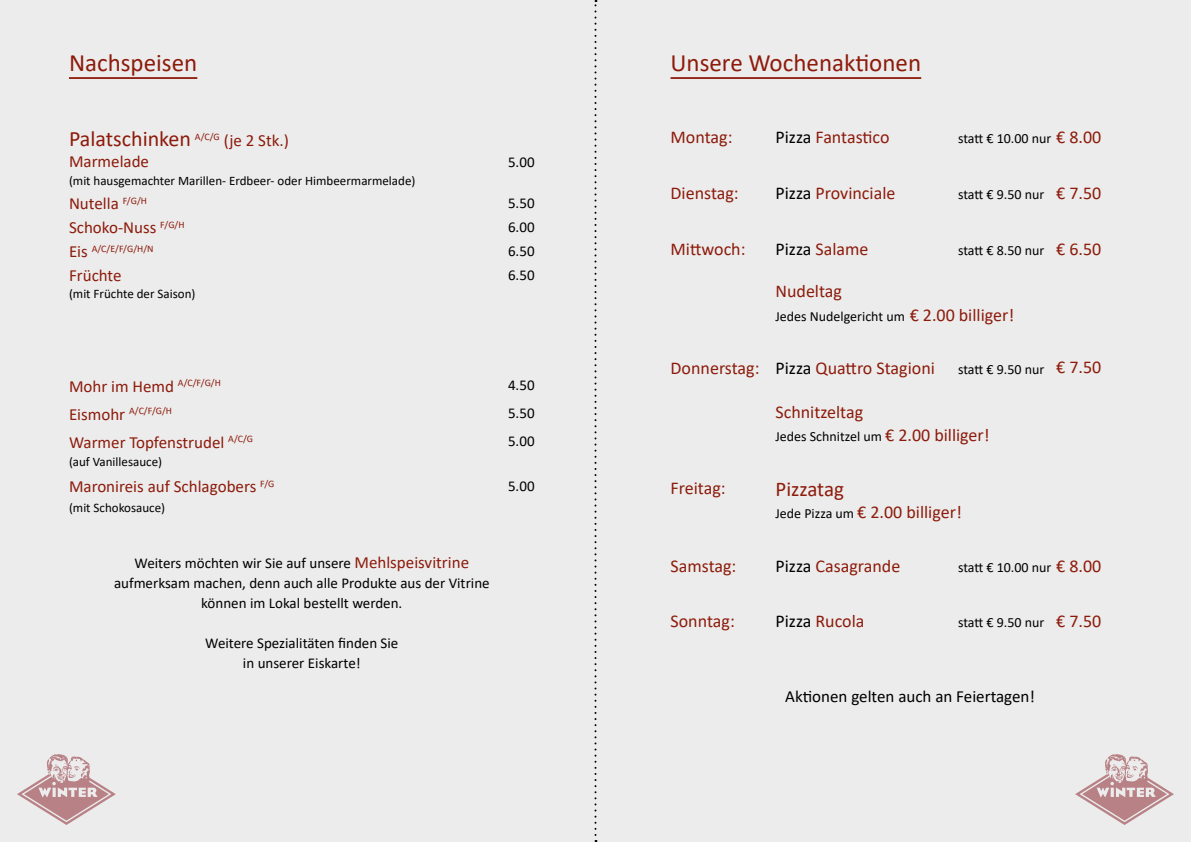
<style>
.page{position:relative;width:1191px;height:842px;background:#ececec}
.page>*{position:absolute;margin:0;border:0;box-sizing:border-box;transform-origin:0 0}
.t1{font:25px "Calibri";color:#8d1b0b}
.t2{font:22px "Calibri";color:#8d1b0b}
.t3{font:21px "Calibri";color:#8d1b0b}
.t4{font:18px "Calibri";color:#8d1b0b}
.t5{font:17px/24px "Calibri";color:#8d1b0b}
.t6{font:17px "Calibri";color:#000}
.t7{font:15px/20px "Calibri";color:#000;text-align:center}
.t8{font:14px "Calibri";color:#000}
.t9{font:13px "Calibri";color:#000}
.t10{font:9.9px "Calibri";color:#8d1b0b}
.s1{font-size:17px}
.s2{font-size:17px;color:#8d1b0b}
.s3{color:#000}
.s4{font-size:18px;color:#8d1b0b}
.s5{font-size:14px;color:#000}
</style>
<div class="page">
<svg style="left:17px;top:754px;width:99px;height:71px"></svg>
<svg style="left:1075px;top:754px;width:99px;height:71px"></svg>
<svg style="left:594px;top:0;width:2px;height:842px"></svg>
<hr style="left:69px;top:77px;width:128px;height:2px;background:#8d1b0b">
<hr style="left:670px;top:77px;width:251px;height:2px;background:#8d1b0b">
<h1 class="t1" style="left:69px;top:46px;width:130px">Nachspeisen</h1>
<p class="t2" style="left:69px;top:123px;width:221px">Palatschinken <sup>A/C/G</sup> <span class="s1">(je 2 Stk.)</span></p>
<p class="t5" style="left:69px;top:149px;width:82px">Marmelade</p>
<p class="t5" style="left:69px;top:191px;width:117px">Nutella <sup>F/G/H<br></sup>Schoko-Nuss <sup>F/G/H</sup></p>
<p class="t10" style="left:69px;top:241px;width:86px"><span class="s1">Eis</span> A/C/E/F/G/H/N</p>
<p class="t5" style="left:69px;top:263px;width:54px">Früchte</p>
<p class="t9" style="left:69px;top:172px;width:348px">(mit hausgemachter Marillen- Erdbeer- oder Himbeermarmelade)</p>
<p class="t9" style="left:69px;top:284px;width:128px">(mit Früchte der Saison)</p>
<p class="t5" style="left:69px;top:374px;width:153px">Mohr im Hemd <sup>A/C/F/G/H</sup></p>
<p class="t10" style="left:69px;top:404px;width:105px"><span class="s1">Eismohr</span> A/C/F/G/H</p>
<p class="t5" style="left:69px;top:430px;width:186px">Warmer Topfenstrudel <sup>A/C/G</sup></p>
<p class="t9" style="left:69px;top:453px;width:95px">(auf Vanillesauce)</p>
<p class="t7" style="left:508px;top:152px;width:28px">5.00</p>
<p class="t7" style="left:508px;top:190px;width:28px;line-height:24px;text-align:justify">5.50<br>6.00<br>6.50<br>6.50</p>
<p class="t7" style="left:508px;top:371px;width:28px;line-height:28px;text-align:justify">4.50<br>5.50<br>5.00</p>
<p class="t5" style="left:69px;top:474px;width:207px">Maronireis auf Schlagobers <sup>F/G</sup></p>
<p class="t7" style="left:508px;top:475px;width:28px">5.00</p>
<p class="t9" style="left:69px;top:499px;width:98px">(mit Schokosauce)</p>
<p class="t7" style="left:114px;top:552px;width:377px">Weiters möchten wir Sie auf unsere <span class="s2">Mehlspeisvitrine </span>aufmerksam machen, denn auch alle Produkte aus der Vitrine können im Lokal bestellt werden.</p>
<p class="t7" style="left:205px;top:632px;width:195px">Weitere Spezialitäten finden Sie in unserer Eiskarte!</p>
<h1 class="t1" style="left:670px;top:46px;width:252px">Unsere Wochenaktionen</h1>
<p class="t4" style="left:670px;top:125px;width:63px">Montag:</p>
<p class="t4" style="left:775px;top:125px;width:115px"><span class="s3">Pizza</span> Fantastico</p>
<p class="t8" style="left:958px;top:129px;width:145px">statt € 10.00 nur <span class="s4">€ 8.00</span></p>
<p class="t4" style="left:670px;top:180px;width:70px">Dienstag:</p>
<p class="t4" style="left:775px;top:180px;width:121px"><span class="s3">Pizza</span> Provinciale</p>
<p class="t8" style="left:958px;top:185px;width:88px">statt € 9.50 nur</p>
<p class="t4" style="left:1056px;top:181px;width:47px">€ 7.50</p>
<p class="t4" style="left:670px;top:236px;width:77px">Mittwoch:</p>
<p class="t4" style="left:775px;top:236px;width:95px"><span class="s3">Pizza</span> Salame</p>
<p class="t8" style="left:958px;top:240px;width:88px">statt € 8.50 nur</p>
<p class="t4" style="left:1056px;top:236px;width:47px">€ 6.50</p>
<p class="t4" style="left:775px;top:279px;width:68px">Nudeltag</p>
<p class="t8" style="left:775px;top:307px;width:240px">Jedes Nudelgericht um <span class="s4">€ 2.00 billiger!</span></p>
<p class="t4" style="left:670px;top:355px;width:90px">Donnerstag:</p>
<p class="t4" style="left:775px;top:355px;width:161px"><span class="s3">Pizza</span> Quattro Stagioni</p>
<p class="t8" style="left:958px;top:359px;width:88px">statt € 9.50 nur</p>
<p class="t4" style="left:1056px;top:354px;width:47px">€ 7.50</p>
<p class="t4" style="left:775px;top:399px;width:89px">Schnitzeltag</p>
<p class="t8" style="left:775px;top:427px;width:216px">Jedes Schnitzel um <span class="s4">€ 2.00 billiger!</span></p>
<p class="t4" style="left:670px;top:476px;width:57px">Freitag:</p>
<p class="t3" style="left:775px;top:475px;width:70px">Pizzatag</p>
<p class="t4" style="left:775px;top:499px;width:188px"><span class="s5">Jede Pizza um</span> € 2.00 billiger!</p>
<p class="t4" style="left:670px;top:553px;width:67px">Samstag:</p>
<p class="t4" style="left:775px;top:553px;width:126px"><span class="s3">Pizza</span> Casagrande</p>
<p class="t4" style="left:1056px;top:554px;width:47px">€ 8.00</p>
<p class="t8" style="left:958px;top:557px;width:95px">statt € 10.00 nur</p>
<p class="t4" style="left:670px;top:608px;width:66px">Sonntag:</p>
<p class="t4" style="left:775px;top:608px;width:90px"><span class="s3">Pizza</span> Rucola</p>
<p class="t8" style="left:958px;top:613px;width:88px">statt € 9.50 nur</p>
<p class="t4" style="left:1056px;top:609px;width:47px">€ 7.50</p>
<p class="t6" style="left:785px;top:684px;width:251px">Aktionen gelten auch an Feiertagen!</p>
</div>
